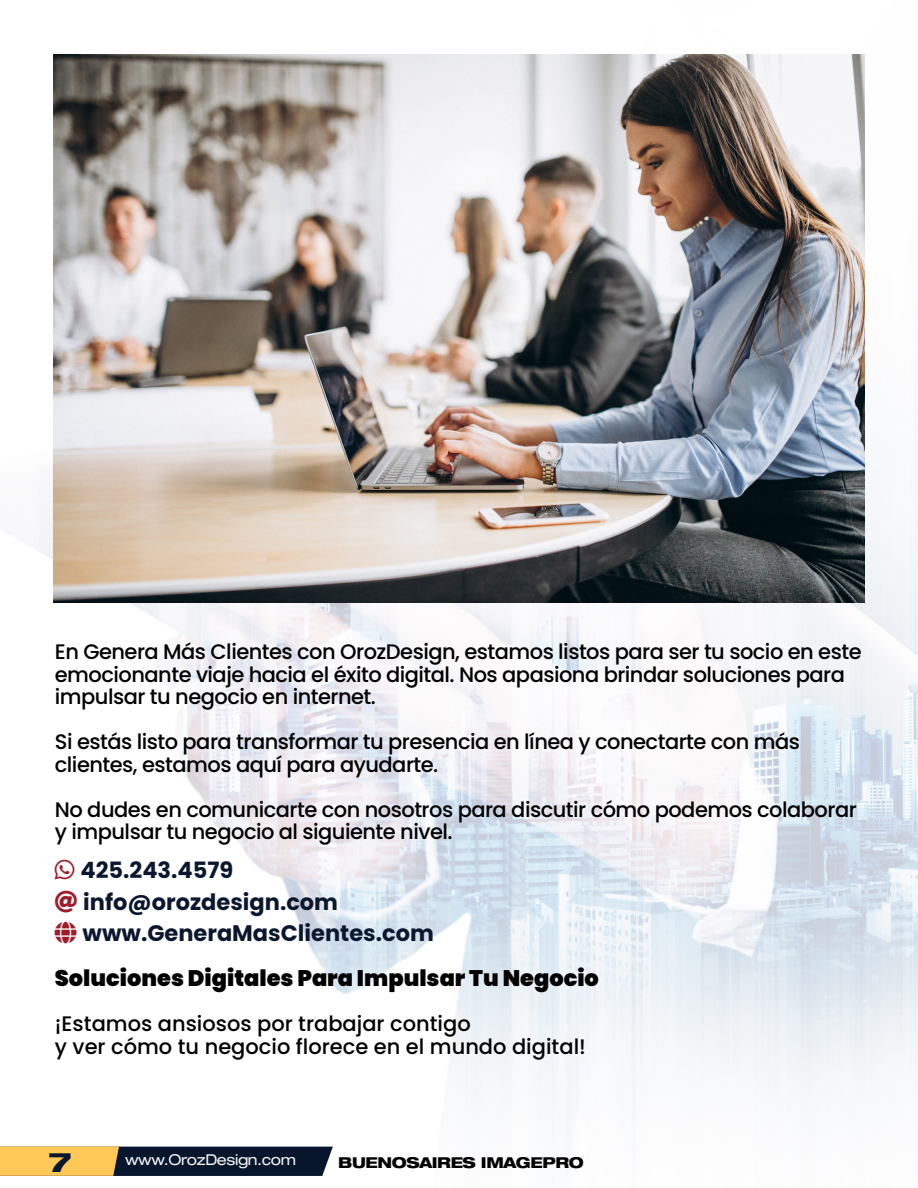
<style>
.page{position:relative;width:918px;height:1188px;background:#fff}
.page>*{position:absolute;margin:0;border:0;box-sizing:border-box;transform-origin:0 0}
.t1{font:800 expanded 27px "Helvetica Neue";color:#0a172e}
.t2{font:900 22.5px/45px "Poppins";color:#000}
.t3{font:700 22.5px "Poppins";color:#0a172e}
.t4{font:500 21px/22.5px "Poppins";letter-spacing:-.025em;color:#000}
.t5{font:500 21px/22.5px "Poppins";color:#000}
.t6{font:800 expanded 15px "Helvetica Neue";letter-spacing:-.025em;color:#000}
.t7{font:expanded 15px "Helvetica Neue";letter-spacing:-.025em;color:#f4f4f4}
.s1{color:#9f1c2a}
.s2{font-weight:700;color:#0a172e}
</style>
<div class="page">
<img style="left:39px;top:54px;width:879px;height:1069px">
<svg style="left:0;top:1146px;width:333px;height:30px;background:#635a42"></svg>
<img style="left:54px;top:54px;width:810px;height:549px">
<svg style="left:55px;top:860px;width:20px;height:20px"></svg>
<svg style="left:55px;top:890px;width:22px;height:22px"></svg>
<svg style="left:55px;top:922px;width:22px;height:22px"></svg>
<p class="t4" style="left:55px;top:641px;width:808px">En Genera Más Clientes con OrozDesign, estamos listos para ser tu socio en este emocionante viaje hacia el éxito digital. Nos apasiona brindar soluciones para impulsar tu negocio en internet.</p>
<p class="t4" style="left:55px;top:731px;width:747px">Si estás listo para transformar tu presencia en línea y conectarte con más clientes, estamos aquí para ayudarte.</p>
<p class="t4" style="left:55px;top:798px;width:803px">No dudes en comunicarte con nosotros para discutir cómo podemos colaborar y impulsar tu negocio al siguiente nivel.</p>
<p class="t3" style="left:55px;top:857px;width:180px"><span class="s1">▼▲</span> 425.243.4579</p>
<p class="t3" style="left:55px;top:889px;width:285px"><span class="s1">▼</span> info@orozdesign.com</p>
<p class="t2" style="left:55px;top:911px;width:546px"><span class="s1">●□</span> <span class="s2">www.GeneraMasClientes.com<br></span>Soluciones Digitales Para Impulsar Tu Negocio</p>
<p class="t5" style="left:55px;top:1013px;width:533px">¡Estamos ansiosos por trabajar contigo<br>y ver cómo tu negocio florece en el mundo digital!</p>
<p class="t1" style="left:49px;top:1145px;width:24px">7</p>
<p class="t7" style="left:125px;top:1150px;width:173px">www.OrozDesign.com</p>
<p class="t6" style="left:338px;top:1153px;width:247px">BUENOSAIRES IMAGEPRO</p>
</div>
